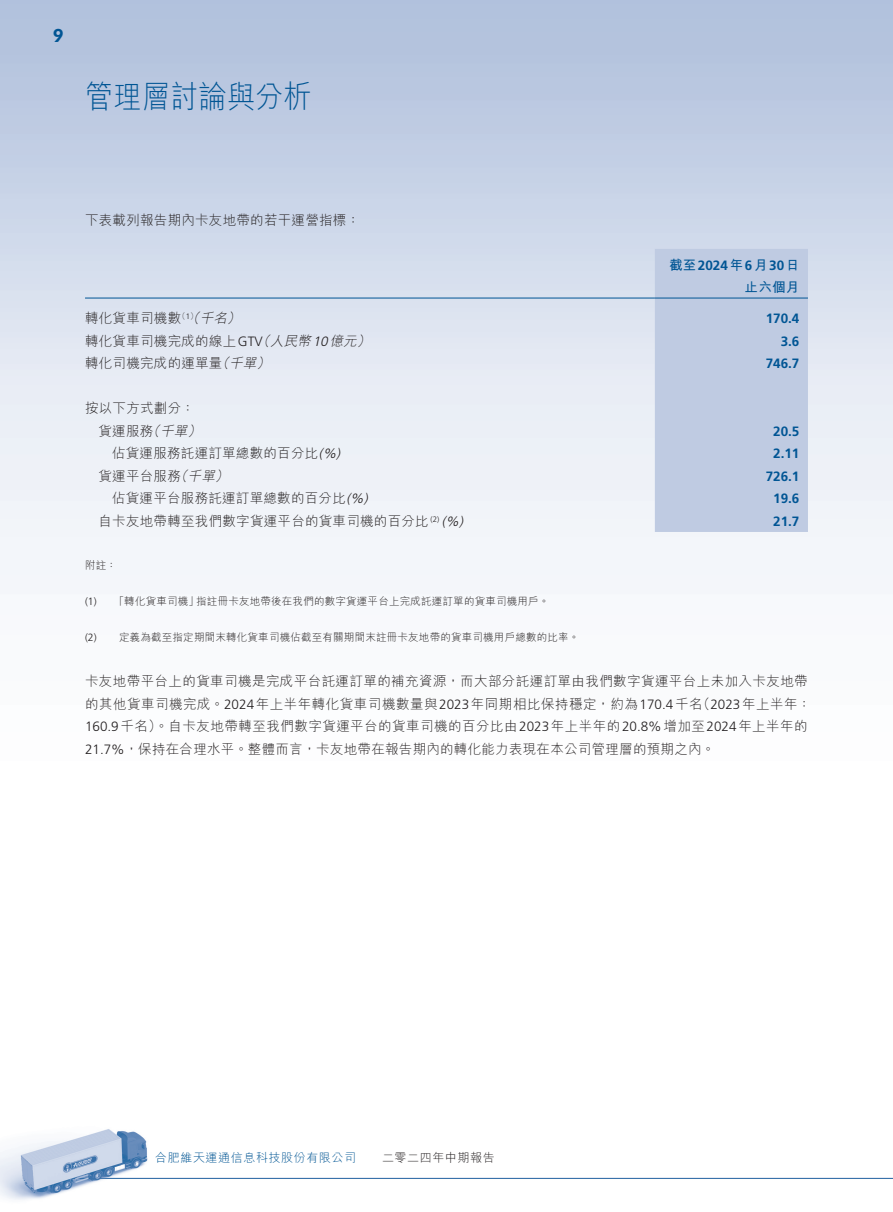
<style>
.page{position:relative;width:893px;height:1212px;background:#fff}
.page>*{position:absolute;margin:0;border:0;box-sizing:border-box;transform-origin:0 0}
.t1{font:300 31.5px "M Hei HK";color:#005594;scale:.9 1}
.t2{font:900 18px "Lato";color:#005594}
._00_txt{font:300 13.5px/22.5px "M Hei HK";letter-spacing:.03em;color:#231f20;text-align:right}
._50_Table_txt{font:300 13.5px "M Hei HK";letter-spacing:.02em;color:#231f20}
._50_Table_txt-2{font:700 13.5px "Frutiger LT Std";color:#005594}
._50_Table_txt-3{font:italic 300 13.5px "M Hei HK";color:#231f20}
._50_Table_txt-4{font:700 13.5px "M Hei HK";color:#005594}
._50_Table_txt-5{font:italic 300 13.5px "Frutiger LT Std";color:#231f20}
.t3{font:300 12px "M Hei HK";letter-spacing:.05em;color:#005594}
.t4{font:300 12px "M Hei HK";letter-spacing:.05em;color:#231f20}
._06_Notes{font:300 10.5px "M Hei HK";letter-spacing:.02em;color:#231f20}
._06_Notes-2{font:300 10.5px "Frutiger LT Std";color:#231f20}
._50_Table_txt-6{font:300 7.8px "Frutiger LT Std";color:#231f20}
._50_Table_txt-7{font:300 7.8px "M Hei HK";color:#231f20}
.s1{font-family:"M Hei HK"}
.s2{font-style:italic}
.s3{font-family:"Frutiger LT Std"}
.s4{font-family:"Frutiger LT Std";font-style:italic}
.s5{font-style:italic;font-size:13.5px}
</style>
<div class="page">
<img style="left:0;top:0;width:893px;height:1200px">
<div style="left:655px;top:249px;width:153px;height:283px;background:#bfcbe2"></div>
<hr style="left:85px;top:298px;width:570px;height:1px;background:#005594">
<hr style="left:655px;top:298px;width:153px;height:1px;background:#005594">
<h2 class="t2" style="left:53px;top:22px;width:12px">9</h2>
<h1 class="t1" style="left:85px;top:80px;width:253px">管理層討論與分析</h1>
<p class="_00_txt" style="left:85px;top:208px;width:276px">下表載列報告期內卡友地帶的若干運營指標：</p>
<p class="_50_Table_txt-2" style="left:669px;top:257px;width:132px"><span class="s1">截至</span>2024<span class="s1">年</span>6<span class="s1">月</span>30<span class="s1">日</span></p>
<p class="_50_Table_txt-4" style="left:745px;top:277px;width:56px">止六個月</p>
<p class="_50_Table_txt" style="left:85px;top:312px;width:119px">轉化貨車司機數<span class="s2">（</span><sup>）</sup></p>
<p class="_50_Table_txt-2" style="left:766px;top:311px;width:35px">170.4</p>
<p class="_50_Table_txt-3" style="left:227px;top:312px;width:18px">(</p>
<p class="_50_Table_txt-3" style="left:200px;top:312px;width:32px">千名</p>
<p class="_50_Table_txt-7" style="left:178px;top:312px;width:14px">)<span class="s3">1</span></p>
<p class="_50_Table_txt-3" style="left:256px;top:334px;width:18px">（</p>
<p class="_50_Table_txt-3" style="left:357px;top:334px;width:18px">(</p>
<p class="_50_Table_txt" style="left:85px;top:334px;width:179px">轉化貨車司機完成的線上<span class="s3">GTV</span></p>
<p class="_50_Table_txt-3" style="left:270px;top:334px;width:91px">人民幣<span class="s3">10</span>億元</p>
<p class="_50_Table_txt-2" style="left:781px;top:333px;width:20px">3.6</p>
<p class="_50_Table_txt-3" style="left:216px;top:357px;width:18px">（</p>
<p class="_50_Table_txt-3" style="left:256px;top:357px;width:18px">(</p>
<p class="_50_Table_txt" style="left:85px;top:357px;width:139px">轉化司機完成的運單量</p>
<p class="_50_Table_txt" style="left:85px;top:402px;width:111px">按以下方式劃分：</p>
<p class="_50_Table_txt-3" style="left:229px;top:357px;width:32px">千單</p>
<p class="_50_Table_txt-2" style="left:766px;top:356px;width:35px">746.7</p>
<p class="_50_Table_txt-3" style="left:147px;top:424px;width:18px">（</p>
<p class="_50_Table_txt-3" style="left:187px;top:424px;width:18px">(</p>
<p class="_50_Table_txt" style="left:99px;top:424px;width:56px">貨運服務</p>
<p class="_50_Table_txt-3" style="left:160px;top:424px;width:32px">千單</p>
<p class="_50_Table_txt-2" style="left:773px;top:423px;width:28px">20.5</p>
<p class="_50_Table_txt" style="left:112px;top:447px;width:229px">佔貨運服務託運訂單總數的百分比 <span class="s4">%)</span></p>
<p class="_50_Table_txt-5" style="left:336px;top:446px;width:9px">(</p>
<p class="_50_Table_txt-2" style="left:773px;top:446px;width:28px">2.11</p>
<p class="_50_Table_txt-3" style="left:174px;top:469px;width:18px">（</p>
<p class="_50_Table_txt-3" style="left:215px;top:469px;width:18px">(</p>
<p class="_50_Table_txt" style="left:99px;top:469px;width:84px">貨運平台服務</p>
<p class="_50_Table_txt-3" style="left:188px;top:469px;width:32px">千單</p>
<p class="_50_Table_txt-2" style="left:766px;top:468px;width:35px">726.1</p>
<p class="_50_Table_txt" style="left:112px;top:492px;width:256px">佔貨運平台服務託運訂單總數的百分比 <span class="s4">%)</span></p>
<p class="_50_Table_txt-5" style="left:364px;top:491px;width:9px">(</p>
<p class="_50_Table_txt-2" style="left:773px;top:491px;width:28px">19.6</p>
<p class="_50_Table_txt" style="left:99px;top:514px;width:332px">自卡友地帶轉至我們數字貨運平台的貨車司機的百分比</p>
<p class="_06_Notes" style="left:85px;top:560px;width:33px">附註：</p>
<p class="_06_Notes" style="left:196px;top:596px;width:355px">指註冊卡友地帶後在我們的數字貨運平台上完成託運訂單的貨車司機用戶。</p>
<p class="_50_Table_txt-6" style="left:430px;top:514px;width:33px"><span class="s5">%)</span>( 2 )</p>
<p class="_50_Table_txt-5" style="left:459px;top:514px;width:9px">(</p>
<p class="_06_Notes" style="left:114px;top:596px;width:87px">「轉化貨車司機」</p>
<p class="_06_Notes-2" style="left:85px;top:595px;width:13px">1( )</p>
<p class="_50_Table_txt-2" style="left:773px;top:513px;width:28px">21.7</p>
<p class="_06_Notes" style="left:119px;top:632px;width:462px">定義為截至指定期間末轉化貨車司機佔截至有關期間末註冊卡友地帶的貨車司機用戶總數的比率。</p>
<p class="_06_Notes-2" style="left:85px;top:631px;width:13px">)2(</p>
<p class="_00_txt" style="left:85px;top:670px;width:728px">卡友地帶平台上的貨車司機是完成平台託運訂單的補充資源，而大部分託運訂單由我們數字貨運平台上未加入卡友地帶（<span class="s3">2023</span>年上半年：</p>
<p class="_00_txt" style="left:85px;top:692px;width:724px;text-align:left">的其他貨車司機完成。<span class="s3">2024</span>年上半年轉化貨車司機數量與<span class="s3">2023</span>年同期相比保持穩定，約為<span class="s3">170.4</span>千名<br><span class="s3">160.9</span>千名）。自卡友地帶轉至我們數字貨運平台的貨車司機的百分比由<span class="s3">2023</span>年上半年的<span class="s3">20.8%</span>增加至<span class="s3">2024</span>年上半年的<br><span class="s3">21.7%</span>，保持在合理水平。整體而言，卡友地帶在報告期內的轉化能力表現在本公司管理層的預期之內。</p>
<p class="t3" style="left:155px;top:1152px;width:203px">合肥維天運通信息科技股份有限公司</p>
<p class="t4" style="left:382px;top:1152px;width:114px">二零二四年中期報告</p>
</div>
